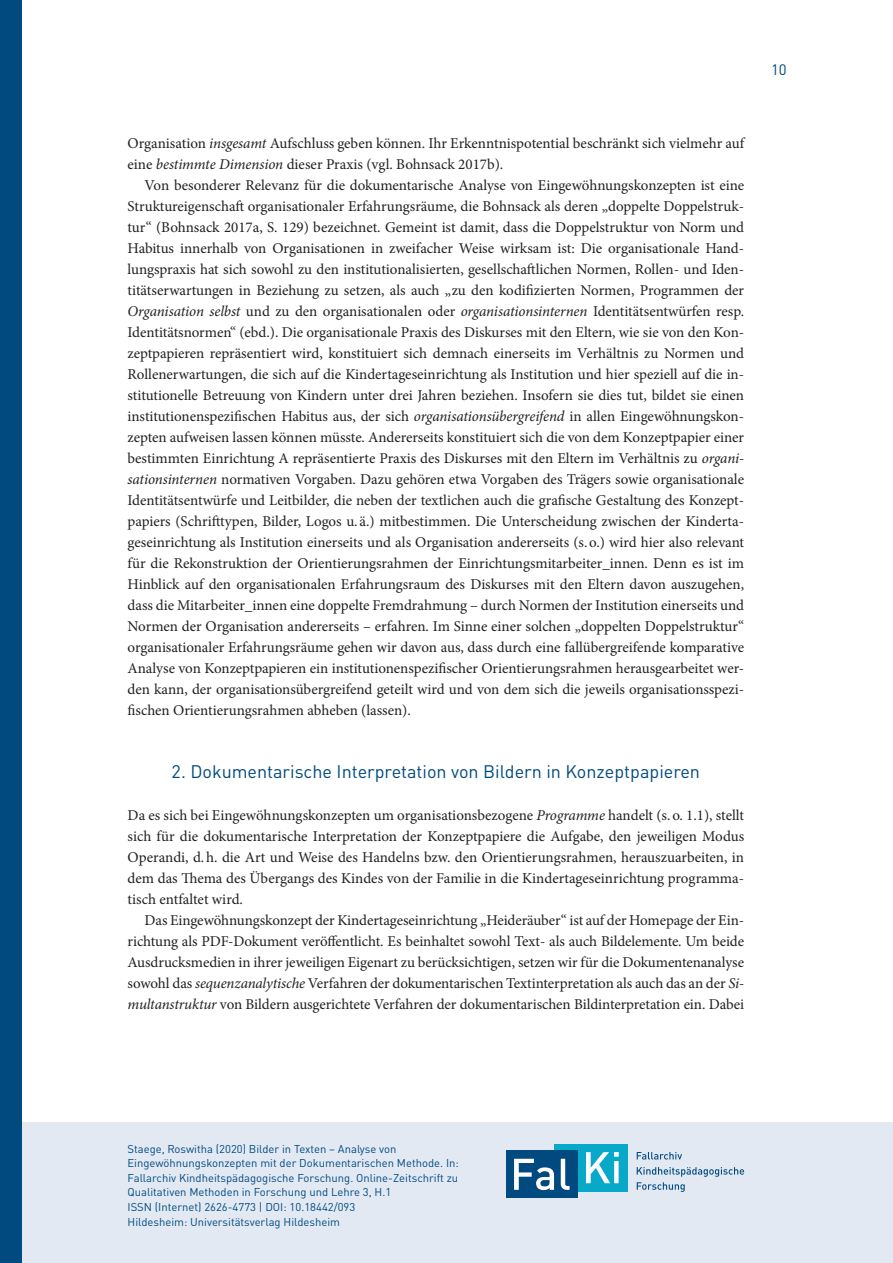
<style>
.page{position:relative;width:893px;height:1263px;background:#fff}
.page>*{position:absolute;margin:0;border:0;box-sizing:border-box;transform-origin:0 0}
.Überschrift_3{font:18px "DIN Pro";color:#004a7f}
.Standard__nachfolgen{font:15px/21px "Minion Pro";letter-spacing:-.005em;color:#231f20;text-align:justify}
.t1{font:15px "DIN Pro";color:#004a7f}
.t2{font:11.25px/14.7px "DIN Pro";color:#004a7f}
.s1{font-style:italic}
</style>
<div class="page">
<div style="left:0;top:1123px;width:893px;height:140px;background:#e3e9f3"></div>
<div style="left:554px;top:1144px;width:74px;height:47px;background:#08a8c9"></div>
<div style="left:506px;top:1150px;width:72px;height:48px;background:#004a7f"></div>
<svg style="left:586px;top:1152px;width:33px;height:31px"></svg>
<svg style="left:637px;top:1167px;width:107px;height:25px"></svg>
<svg style="left:637px;top:1152px;width:45px;height:7px"></svg>
<svg style="left:514px;top:1159px;width:56px;height:31px"></svg>
<div style="left:0;top:0;width:21px;height:1263px;background:#004a80"></div>
<p class="Standard__nachfolgen" style="left:128px;top:133px;width:619px">Organisation <span class="s1">insgesamt</span> Aufschluss geben können. Ihr Erkenntnispotential beschränkt sich vielmehr auf eine <span class="s1">bestimmte Dimension</span> dieser Praxis (vgl. Bohnsack 2017b).</p>
<p class="Standard__nachfolgen" style="left:128px;top:175px;width:618px;text-indent:17px">Von besonderer Relevanz für die dokumentarische Analyse von Eingewöhnungskonzepten ist eine Struktureigenschaft organisationaler Erfahrungsräume, die Bohnsack als deren „doppelte Doppelstruk&shy;tur“ (Bohnsack 2017a, S. 129) bezeichnet. Gemeint ist damit, dass die Doppelstruktur von Norm und Habitus innerhalb von Organisationen in zweifacher Weise wirksam ist: Die organisationale Hand&shy;lungspraxis hat sich sowohl zu den institutionalisierten, gesellschaftlichen Normen, Rollen- und Iden&shy;titätserwartungen in Beziehung zu setzen, als auch „zu den kodifizierten Normen, Programmen der <span class="s1">Organisation selbst</span> und zu den organisationalen oder <span class="s1">organisationsinternen</span> Identitätsentwürfen resp.<br>Identitätsnormen“ (ebd.). Die organisationale Praxis des Diskurses mit den Eltern, wie sie von den Kon&shy;zeptpapieren repräsentiert wird, konstituiert sich demnach einerseits im Verhältnis zu Normen und Rollenerwartungen, die sich auf die Kindertageseinrichtung als Institution und hier speziell auf die in&shy;stitutionelle Betreuung von Kindern unter drei Jahren beziehen. Insofern sie dies tut, bildet sie einen institutionenspezifischen Habitus aus, der sich <span class="s1">organisationsübergreifend</span> in allen Eingewöhnungskon&shy;zepten aufweisen lassen können müsste. Andererseits konstituiert sich die von dem Konzeptpapier einer bestimmten Einrichtung A repräsentierte Praxis des Diskurses mit den Eltern im Verhältnis zu <span class="s1">organi&shy;sationsinternen</span> normativen Vorgaben. Dazu gehören etwa Vorgaben des Trägers sowie organisationale Identitätsentwürfe und Leitbilder, die neben der textlichen auch die grafische Gestaltung des Konzept&shy;papiers (Schrifttypen, Bilder, Logos u. ä.) mitbestimmen. Die Unterscheidung zwischen der Kinderta&shy;geseinrichtung als Institution einerseits und als Organisation andererseits (s.o.) wird hier also relevant für die Rekonstruktion der Orientierungsrahmen der Einrichtungsmitarbeiter_innen. Denn es ist im Hinblick auf den organisationalen Erfahrungsraum des Diskurses mit den Eltern davon auszugehen, dass die Mitarbeiter_innen eine doppelte Fremdrahmung – durch Normen der Institution einerseits und Normen der Organisation andererseits – erfahren. Im Sinne einer solchen „doppelten Doppelstruktur“ organisationaler Erfahrungsräume gehen wir davon aus, dass durch eine fallübergreifende komparative Analyse von Konzeptpapieren ein institutionenspezifischer Orientierungsrahmen herausgearbeitet wer&shy;den kann, der organisationsübergreifend geteilt wird und von dem sich die jeweils organisationsspezi&shy;fischen Orientierungsrahmen abheben (lassen).</p>
<p class="Überschrift_3" style="left:172px;top:757px;width:530px">2. Dokumentarische Interpretation von Bildern in Konzeptpapieren</p>
<p class="Standard__nachfolgen" style="left:128px;top:805px;width:618px">Da es sich bei Eingewöhnungskonzepten um organisationsbezogene <span class="s1">Programme</span> handelt (s.o. 1.1), stellt sich für die dokumentarische Interpretation der Konzeptpapiere die Aufgabe, den jeweiligen Modus Operandi, d.h. die Art und Weise des Handelns bzw. den Orientierungsrahmen, herauszuarbeiten, in dem das Thema des Übergangs des Kindes von der Familie in die Kindertageseinrichtung programma&shy;tisch entfaltet wird.</p>
<p class="Standard__nachfolgen" style="left:128px;top:910px;width:618px;text-indent:17px">Das Eingewöhnungskonzept der Kindertageseinrichtung „Heideräuber“ ist auf der Homepage der Ein&shy;richtung als PDF-Dokument veröffentlicht. Es beinhaltet sowohl Text- als auch Bildelemente. Um beide Ausdrucksmedien in ihrer jeweiligen Eigenart zu berücksichtigen, setzen wir für die Dokumentenanalyse sowohl das <span class="s1">sequenzanalytische</span> Verfahren der dokumentarischen Textinterpretation als auch das an der <span class="s1">Si&shy;multanstruktur</span> von Bildern ausgerichtete Verfahren der dokumentarischen Bildinterpretation ein. Dabei</p>
<p class="t1" style="left:771px;top:58px;width:17px">10</p>
<p class="t2" style="left:128px;top:1140px;width:333px">Staege, Roswitha (2020) Bilder in Texten – Analyse von Eingewöhnungskonzepten mit der Dokumentarischen Methode. In:<br>Fallarchiv Kindheitspädagogische Forschung. Online-Zeitschrift zu Qualitativen Methoden in Forschung und Lehre 3, H.1<br>ISSN (Internet) 2626-4773 | DOI: 10.18442/093<br>Hildesheim: Universitätsverlag Hildesheim</p>
</div>
